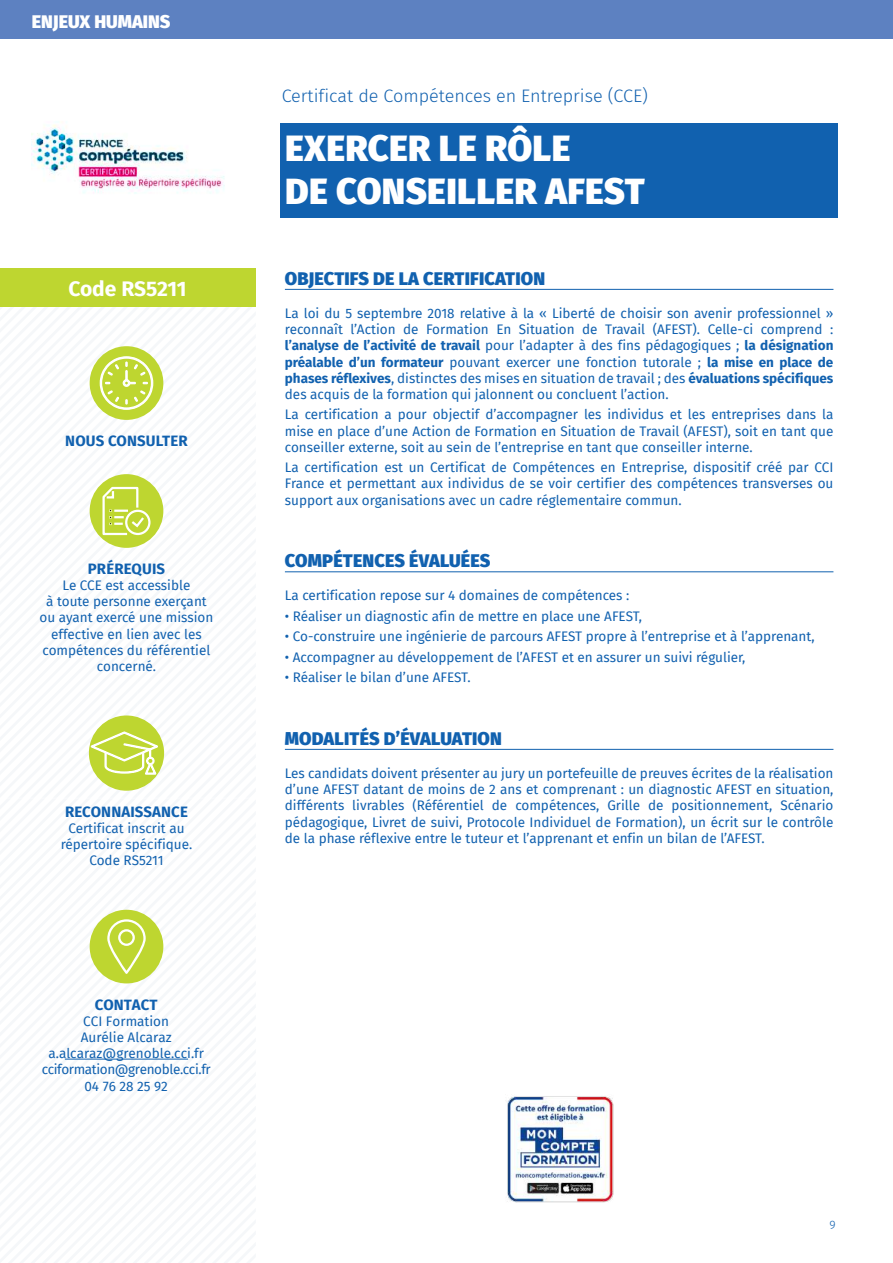
<style>
.page{position:relative;width:893px;height:1263px;background:#fff}
.page>*{position:absolute;margin:0;border:0;box-sizing:border-box;transform-origin:0 0}
.t1{font:900 36px/43.2px "Fira Sans";letter-spacing:.01em;color:#fff}
.t2{font:700 21px "Fira Sans";letter-spacing:-.01em;color:#fff}
.t3{font:900 18px "Fira Sans";letter-spacing:.01em;color:#1161af}
.t4{font:300 18px "Fira Sans";color:#1161af}
.t5{font:900 18px "Fira Sans";color:#fff}
.t6{font:700 15px "Fira Sans";letter-spacing:.01em;color:#1161af}
.t7{font:13.5px/16.2px "Fira Sans";color:#1161af;text-align:justify}
.t8{font:300 12px "Fira Sans";color:#1161af}
.s1{font-weight:700}
</style>
<div class="page">
<div style="left:281px;top:123px;width:557px;height:95px;background:#1161af"></div>
<hr style="left:285px;top:289px;width:548px;height:1px;background:#1161af">
<hr style="left:285px;top:571px;width:548px;height:1px;background:#1161af">
<hr style="left:285px;top:749px;width:548px;height:1px;background:#1161af">
<div style="left:0;top:268px;width:255px;height:38px;background:#bed630"></div>
<svg style="left:0;top:306px;width:255px;height:754px"></svg>
<hr style="left:65px;top:1059px;width:123px;height:1px;background:#1161af">
<img style="left:32px;top:122px;width:193px;height:72px">
<div style="left:0;top:0;width:893px;height:38px;background:#5d81c1"></div>
<img style="left:507px;top:1096px;width:107px;height:107px">
<h3 class="t5" style="left:32px;top:5px;width:140px">ENJEUX HUMAINS</h3>
<h2 class="t2" style="left:68px;top:271px;width:120px">Code RS5211</h2>
<p class="t6" style="left:65px;top:428px;width:124px">NOUS CONSULTER</p>
<p class="t6" style="left:88px;top:556px;width:79px">PRÉREQUIS</p>
<p class="t7" style="left:40px;top:577px;width:175px;text-align:center">Le CCE est accessible<br>à toute personne exerçant ou ayant exercé une mission effective en lien avec les compétences du référentiel concerné.</p>
<p class="t6" style="left:65px;top:799px;width:124px">RECONNAISSANCE</p>
<p class="t7" style="left:61px;top:820px;width:133px;text-align:center">Certificat inscrit au répertoire spécifique.<br>Code RS5211</p>
<p class="t6" style="left:95px;top:992px;width:64px">CONTACT</p>
<p class="t7" style="left:42px;top:1013px;width:171px;text-align:center">CCI Formation<br>Aurélie Alcaraz a.alcaraz@grenoble.cci.fr cciformation@grenoble.cci.fr<br>04 76 28 25 92</p>
<h3 class="t4" style="left:282px;top:83px;width:368px">Certificat de Compétences en Entreprise (CCE)</h3>
<h1 class="t1" style="left:285px;top:124px;width:361px">EXERCER LE RÔLE<br>DE CONSEILLER AFEST</h1>
<h3 class="t3" style="left:285px;top:262px;width:262px">OBJECTIFS DE LA CERTIFICATION</h3>
<p class="t7" style="left:285px;top:305px;width:550px">La loi du 5 septembre 2018 relative à la « Liberté de choisir son avenir professionnel » reconnaît l’Action de Formation En Situation de Travail (AFEST). Celle-ci comprend : <span class="s1">l’analyse de l’activité de travail</span> pour l’adapter à des fins pédagogiques ; <span class="s1">la désignation préalable d’un formateur</span> pouvant exercer une fonction tutorale ; <span class="s1">la mise en place de phases réflexives</span>, distinctes des mises en situation de travail ; des <span class="s1">évaluations spécifiques </span>des acquis de la formation qui jalonnent ou concluent l’action.</p>
<p class="t7" style="left:285px;top:406px;width:550px">La certification a pour objectif d’accompagner les individus et les entreprises dans la mise en place d’une Action de Formation en Situation de Travail (AFEST), soit en tant que conseiller externe, soit au sein de l’entreprise en tant que conseiller interne.</p>
<p class="t7" style="left:285px;top:459px;width:550px">La certification est un Certificat de Compétences en Entreprise, dispositif créé par CCI France et permettant aux individus de se voir certifier des compétences transverses ou support aux organisations avec un cadre réglementaire commun.</p>
<h3 class="t3" style="left:285px;top:545px;width:207px">COMPÉTENCES ÉVALUÉES</h3>
<p class="t7" style="left:285px;top:587px;width:346px">La certification repose sur 4 domaines de compétences :</p>
<p class="t7" style="left:285px;top:608px;width:359px">• Réaliser un diagnostic afin de mettre en place une AFEST,</p>
<p class="t7" style="left:285px;top:628px;width:531px">• Co-construire une ingénierie de parcours AFEST propre à l’entreprise et à l’apprenant,</p>
<p class="t7" style="left:285px;top:649px;width:462px">• Accompagner au développement de l’AFEST et en assurer un suivi régulier,</p>
<p class="t7" style="left:285px;top:669px;width:187px">• Réaliser le bilan d’une AFEST.</p>
<h3 class="t3" style="left:285px;top:722px;width:218px">MODALITÉS D’ÉVALUATION</h3>
<p class="t7" style="left:285px;top:765px;width:550px">Les candidats doivent présenter au jury un portefeuille de preuves écrites de la réalisation d’une AFEST datant de moins de 2 ans et comprenant : un diagnostic AFEST en situation, différents livrables (Référentiel de compétences, Grille de positionnement, Scénario pédagogique, Livret de suivi, Protocole Individuel de Formation), un écrit sur le contrôle de la phase réflexive entre le tuteur et l’apprenant et enfin un bilan de l’AFEST.</p>
<p class="t8" style="left:829px;top:1216px;width:8px">9</p>
</div>
